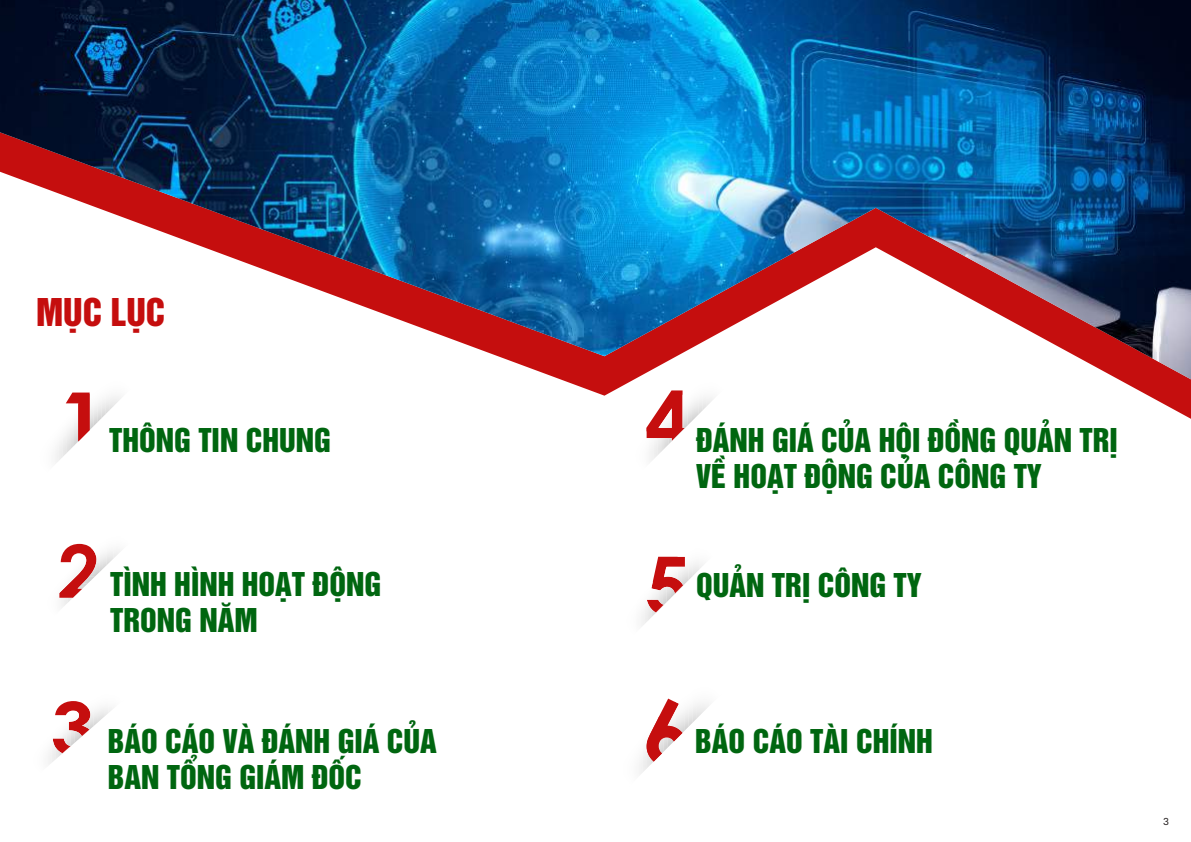
<style>
.page{position:relative;width:1191px;height:842px;background:#fff}
.page>*{position:absolute;margin:0;border:0;box-sizing:border-box;transform-origin:0 0}
.t1{font:35px "UTM Helvet Ins";color:#c50e0e}
.t2{font:30px/36px "UTM Helvet Ins";color:#006610}
.t3{font:11px "Aptos";color:#241f1f}
</style>
<div class="page">
<svg style="left:72px;top:379px;width:1119px;height:40px"></svg>
<img style="left:0;top:0;width:1191px;height:379px">
<img style="left:90px;top:389px;width:4px;height:41px">
<img style="left:94px;top:385px;width:4px;height:41px">
<img style="left:97px;top:381px;width:4px;height:41px">
<img style="left:101px;top:377px;width:4px;height:41px">
<img style="left:105px;top:373px;width:4px;height:41px">
<img style="left:109px;top:370px;width:4px;height:41px">
<img style="left:113px;top:369px;width:4px;height:38px">
<img style="left:117px;top:371px;width:4px;height:32px">
<img style="left:121px;top:375px;width:4px;height:24px">
<img style="left:125px;top:379px;width:4px;height:16px">
<svg style="left:129px;top:383px;width:4px;height:8px"></svg>
<svg style="left:55px;top:393px;width:35px;height:67px"></svg>
<svg style="left:59px;top:543px;width:61px;height:64px"></svg>
<img style="left:48px;top:752px;width:3px;height:12px">
<img style="left:51px;top:739px;width:3px;height:24px">
<svg style="left:53px;top:701px;width:59px;height:59px"></svg>
<img style="left:714px;top:339px;width:35px;height:34px">
<img style="left:650px;top:448px;width:3px;height:13px">
<img style="left:657px;top:448px;width:4px;height:8px">
<img style="left:685px;top:390px;width:2px;height:38px">
<img style="left:687px;top:386px;width:4px;height:40px">
<img style="left:691px;top:382px;width:4px;height:40px">
<img style="left:695px;top:379px;width:3px;height:39px">
<img style="left:698px;top:375px;width:4px;height:39px">
<svg style="left:639px;top:390px;width:46px;height:58px"></svg>
<img style="left:702px;top:371px;width:4px;height:40px">
<img style="left:706px;top:370px;width:4px;height:37px">
<img style="left:710px;top:373px;width:3px;height:30px">
<img style="left:713px;top:377px;width:4px;height:22px">
<img style="left:717px;top:380px;width:4px;height:16px">
<svg style="left:721px;top:384px;width:4px;height:8px"></svg>
<img style="left:697px;top:563px;width:2px;height:8px">
<img style="left:699px;top:564px;width:4px;height:5px">
<svg style="left:641px;top:556px;width:56px;height:67px"></svg>
<img style="left:646px;top:764px;width:5px;height:4px">
<svg style="left:646px;top:698px;width:63px;height:66px"></svg>
<p class="t1" style="left:36px;top:283px;width:131px">MỤC LỤC</p>
<p class="t2" style="left:109px;top:420px;width:223px">THÔNG TIN CHUNG</p>
<p class="t2" style="left:110px;top:563px;width:272px">TÌNH HÌNH HOẠT ĐỘNG<br>TRONG NĂM</p>
<p class="t2" style="left:108px;top:721px;width:331px">BÁO CÁO VÀ ĐÁNH GIÁ CỦA<br>BAN TỔNG GIÁM ĐỐC</p>
<p class="t2" style="left:696px;top:420px;width:423px">ĐÁNH GIÁ CỦA HỘI ĐỒNG QUẢN TRỊ<br>VỀ HOẠT ĐỘNG CỦA CÔNG TY</p>
<p class="t2" style="left:696px;top:564px;width:227px">QUẢN TRỊ CÔNG TY</p>
<p class="t2" style="left:695px;top:721px;width:239px">BÁO CÁO TÀI CHÍNH</p>
<p class="t3" style="left:1163px;top:814px;width:7px">3</p>
</div>
